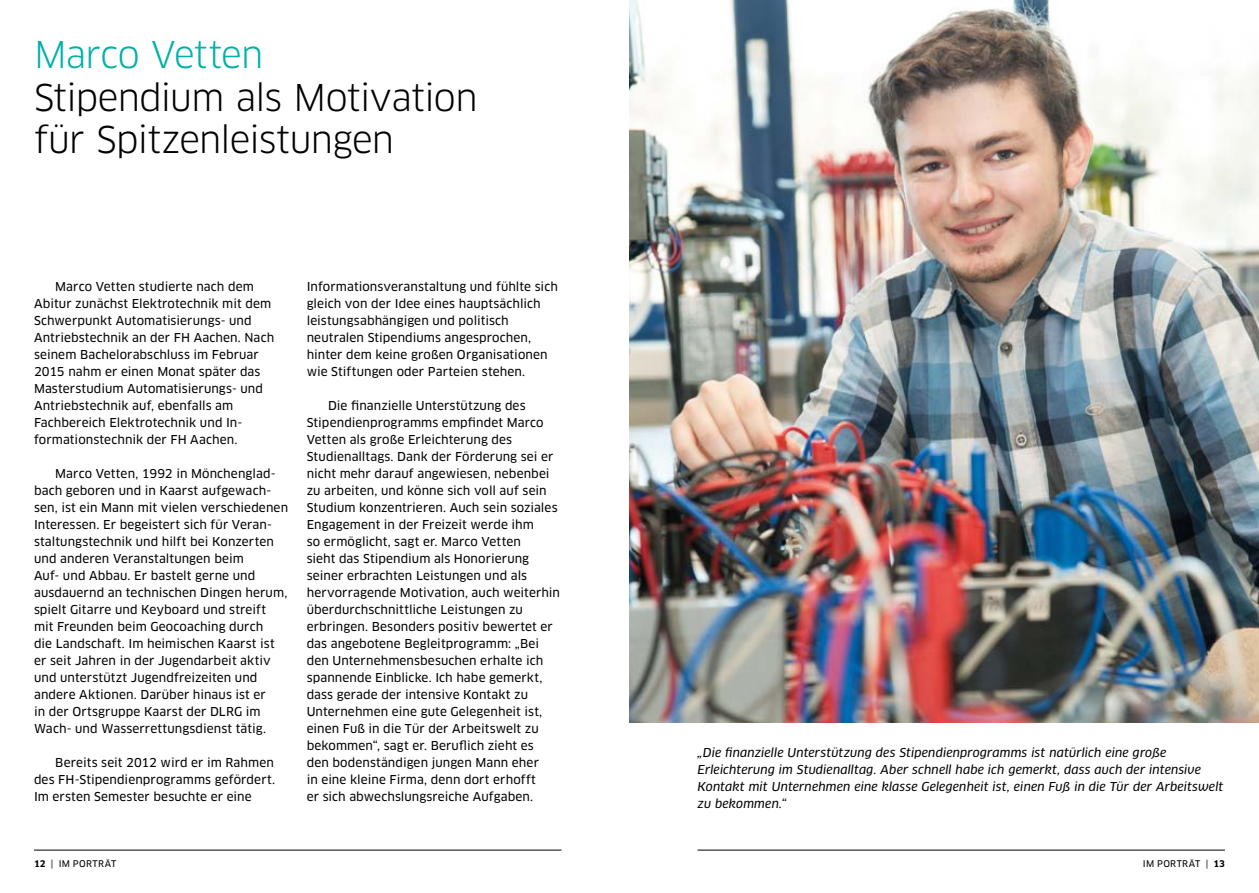
<style>
.page{position:relative;width:1259px;height:893px;background:#fff}
.page>*{position:absolute;margin:0;border:0;box-sizing:border-box;transform-origin:0 0}
.t1{font:36px/42.5px "Clan OT";letter-spacing:-.025em;color:#000}
.t2{font:36px "Clan OT";letter-spacing:-.025em;color:#00b1aa}
.t3{font:12px/17px "Clan OT News";letter-spacing:.01em;color:#000}
.t4{font:12px/17px "Clan OT News Ita";letter-spacing:.01em;color:#000}
.t5{font:9px "Clan OT News";letter-spacing:.04em;color:#000}
.s1{font-family:"Clan OT";font-weight:700}
</style>
<div class="page">
<hr style="left:697px;top:850px;width:528px;height:1px;background:#000">
<hr style="left:34px;top:850px;width:527px;height:1px;background:#000">
<img style="left:629px;top:0;width:630px;height:723px">
<h1 class="t2" style="left:34px;top:33px;width:231px">Marco Vetten</h1>
<h1 class="t1" style="left:34px;top:76px;width:445px">Stipendium als Motivation für Spitzenleistungen</h1>
<p class="t3" style="left:34px;top:278px;width:242px;text-indent:21px">Marco Vetten studierte nach dem Abitur zunächst Elektrotechnik mit dem Schwerpunkt Automatisierungs- und Antriebstechnik an der FH Aachen. Nach seinem Bachelorabschluss im Februar 2015 nahm er einen Monat später das Masterstudium Automatisierungs- und Antriebstechnik auf, ebenfalls am Fachbereich Elektrotechnik und In&shy;formationstechnik der FH Aachen.</p>
<p class="t3" style="left:34px;top:465px;width:256px;text-indent:21px">Marco Vetten, 1992 in Mönchenglad&shy;bach geboren und in Kaarst aufgewach&shy;sen, ist ein Mann mit vielen verschiedenen Interessen. Er begeistert sich für Veran&shy;staltungstechnik und hilft bei Konzerten und anderen Veranstaltungen beim<br>Auf- und Abbau. Er bastelt gerne und ausdauernd an technischen Dingen herum, spielt Gitarre und Keyboard und streift mit Freunden beim Geocoaching durch<br>die Landschaft. Im heimischen Kaarst ist er seit Jahren in der Jugendarbeit aktiv und unterstützt Jugendfreizeiten und andere Aktionen. Darüber hinaus ist er<br>in der Ortsgruppe Kaarst der DLRG im Wach- und Wasserrettungsdienst tätig.</p>
<p class="t3" style="left:34px;top:754px;width:242px;text-align:justify;text-indent:21px">Bereits seit 2012 wird er im Rahmen des FH-Stipendienprogramms gefördert.<br>Im ersten Semester besuchte er eine</p>
<p class="t3" style="left:307px;top:278px;width:253px">Informationsveranstaltung und fühlte sich gleich von der Idee eines hauptsächlich leistungsabhängigen und politisch neutralen Stipendiums angesprochen, hinter dem keine großen Organisationen wie Stiftungen oder Parteien stehen.</p>
<p class="t3" style="left:307px;top:397px;width:255px;text-indent:21px">Die finanzielle Unterstützung des Stipendienprogramms empfindet Marco Vetten als große Erleichterung des Studienalltags. Dank der Förderung sei er nicht mehr darauf angewiesen, nebenbei zu arbeiten, und könne sich voll auf sein Studium konzentrieren. Auch sein soziales Engagement in der Freizeit werde ihm<br>so ermöglicht, sagt er. Marco Vetten<br>sieht das Stipendium als Honorierung seiner erbrachten Leistungen und als hervorragende Motivation, auch weiterhin überdurchschnittliche Leistungen zu erbringen. Besonders positiv bewertet er das angebotene Begleitprogramm: „Bei den Unternehmensbesuchen erhalte ich spannende Einblicke. Ich habe gemerkt, dass gerade der intensive Kontakt zu Unternehmen eine gute Gelegenheit ist, einen Fuß in die Tür der Arbeitswelt zu bekommen“, sagt er. Beruflich zieht es<br>den bodenständigen jungen Mann eher<br>in eine kleine Firma, denn dort erhofft<br>er sich abwechslungsreiche Aufgaben.</p>
<p class="t4" style="left:697px;top:744px;width:527px">„Die finanzielle Unterstützung des Stipendienprogramms ist natürlich eine große Erleichterung im Studienalltag. Aber schnell habe ich gemerkt, dass auch der intensive Kontakt mit Unternehmen eine klasse Gelegenheit ist, einen Fuß in die Tür der Arbeitswelt zu bekommen.“</p>
<p class="t5" style="left:34px;top:859px;width:84px"><span class="s1">12</span> | IM PORTRÄT</p>
<p class="t5" style="left:1143px;top:859px;width:83px">IM PORTRÄT | <span class="s1">13</span></p>
</div>
